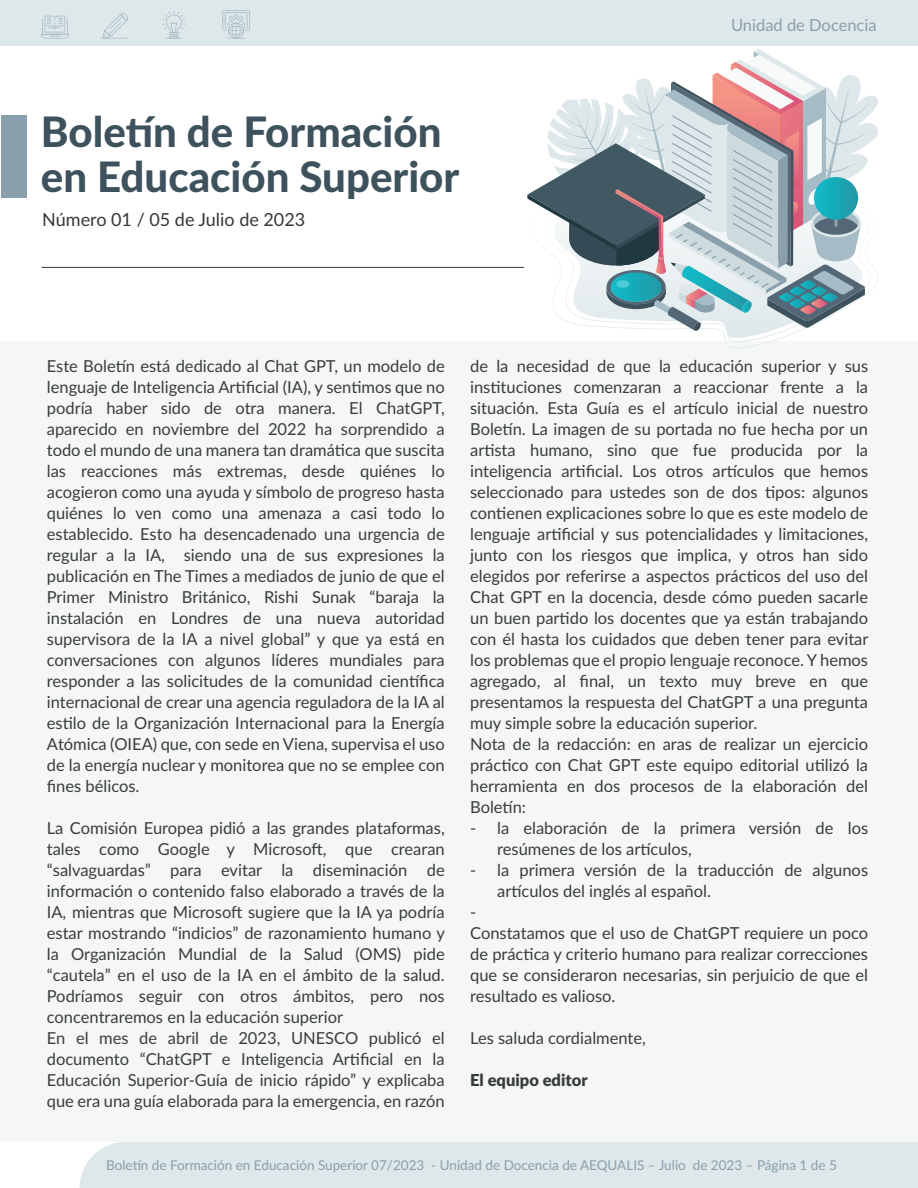
<style>
.page{position:relative;width:918px;height:1188px;background:#fff}
.page>*{position:absolute;margin:0;border:0;box-sizing:border-box;transform-origin:0 0}
.t1{font:800 42px/45px "Lato";color:#3d525d}
.t2{font:18px "Lato";color:#35393b}
.t3{font:16.5px/21px "Lato";color:#393c3e}
.t4{font:16.5px "Lato";color:#89a0ac}
.t5{font:900 16.5px "Lato";color:#393c3e}
.t6{font:13.5px "Lato";color:#89a0ac}
</style>
<div class="page">
<div style="left:0;top:342px;width:918px;height:800px;background:#f5f6f6"></div>
<div style="left:0;top:0;width:918px;height:46px;background:#dee7ea"></div>
<svg style="left:527px;top:49px;width:352px;height:289px"></svg>
<svg style="left:41px;top:16px;width:28px;height:23px"></svg>
<svg style="left:162px;top:11px;width:23px;height:28px"></svg>
<svg style="left:222px;top:10px;width:28px;height:29px"></svg>
<svg style="left:101px;top:13px;width:27px;height:26px"></svg>
<div style="left:2px;top:115px;width:25px;height:82px;background:#89a0ac"></div>
<div style="left:80px;top:1142px;width:838px;height:46px;background:#dee7ea"></div>
<h1 class="t1" style="left:41px;top:108px;width:420px">Boletín de Formación en Educación Superior</h1>
<p class="t2" style="left:42px;top:207px;width:265px">Número 01 / 05 de Julio de 2023</p>
<p class="t4" style="left:731px;top:13px;width:147px">Unidad de Docencia</p>
<p class="t3" style="left:47px;top:354px;width:399px;text-align:justify">Este Boletín está dedicado al Chat GPT, un modelo de lenguaje de Inteligencia Artificial (IA), y sentimos que no podría haber sido de otra manera. El ChatGPT, aparecido en noviembre del 2022 ha sorprendido a todo el mundo de una manera tan dramática que suscita las reacciones más extremas, desde quiénes lo acogieron como una ayuda y símbolo de progreso hasta quiénes lo ven como una amenaza a casi todo lo establecido. Esto ha desencadenado una urgencia de regular a la IA, siendo una de sus expresiones la publicación en The Times a mediados de junio de que el Primer Ministro Británico, Rishi Sunak “baraja la instalación en Londres de una nueva autoridad supervisora de la IA a nivel global” y que ya está en conversaciones con algunos líderes mundiales para responder a las solicitudes de la comunidad científica internacional de crear una agencia reguladora de la IA al estilo de la Organización Internacional para la Energía Atómica (OIEA) que, con sede en Viena, supervisa el uso de la energía nuclear y monitorea que no se emplee con fines bélicos.</p>
<p class="t3" style="left:47px;top:816px;width:400px">La Comisión Europea pidió a las grandes plataformas, tales como Google y Microsoft, que crearan “salvaguardas” para evitar la diseminación de información o contenido falso elaborado a través de la IA, mientras que Microsoft sugiere que la IA ya podría estar mostrando “indicios” de razonamiento humano y la Organización Mundial de la Salud (OMS) pide “cautela” en el uso de la IA en el ámbito de la salud.<br>Podríamos seguir con otros ámbitos, pero nos concentraremos en la educación superior<br>En el mes de abril de 2023, UNESCO publicó el documento “ChatGPT e Inteligencia Artificial en la Educación Superior-Guía de inicio rápido” y explicaba que era una guía elaborada para la emergencia, en razón</p>
<p class="t3" style="left:470px;top:354px;width:400px">de la necesidad de que la educación superior y sus instituciones comenzaran a reaccionar frente a la situación. Esta Guía es el artículo inicial de nuestro Boletín. La imagen de su portada no fue hecha por un artista humano, sino que fue producida por la inteligencia artificial. Los otros artículos que hemos seleccionado para ustedes son de dos tipos: algunos contienen explicaciones sobre lo que es este modelo de lenguaje artificial y sus potencialidades y limitaciones, junto con los riesgos que implica, y otros han sido elegidos por referirse a aspectos prácticos del uso del Chat GPT en la docencia, desde cómo pueden sacarle un buen partido los docentes que ya están trabajando con él hasta los cuidados que deben tener para evitar los problemas que el propio lenguaje reconoce. Y hemos agregado, al final, un texto muy breve en que presentamos la respuesta del ChatGPT a una pregunta muy simple sobre la educación superior.<br>Nota de la redacción: en aras de realizar un ejercicio práctico con Chat GPT este equipo editorial utilizó la herramienta en dos procesos de la elaboración del Boletín:</p>
<p class="t3" style="left:497px;top:817px;width:373px;text-indent:-27px">- la elaboración de la primera versión de los resúmenes de los artículos,</p>
<p class="t3" style="left:470px;top:859px;width:400px">- la primera versión de la traducción de algunos</p>
<p class="t3" style="left:497px;top:880px;width:215px">artículos del inglés al español.</p>
<p class="t3" style="left:470px;top:901px;width:8px">-</p>
<p class="t3" style="left:470px;top:922px;width:399px">Constatamos que el uso de ChatGPT requiere un poco</p>
<p class="t3" style="left:470px;top:943px;width:399px">de práctica y criterio humano para realizar correcciones</p>
<p class="t3" style="left:470px;top:964px;width:400px">que se consideraron necesarias, sin perjuicio de que el</p>
<p class="t3" style="left:470px;top:985px;width:147px">resultado es valioso.</p>
<p class="t3" style="left:470px;top:1027px;width:177px">Les saluda cordialmente,</p>
<p class="t5" style="left:470px;top:1067px;width:119px">El equipo editor</p>
<p class="t6" style="left:106px;top:1156px;width:732px">Boletín de Formación en Educación Superior 07/2023 - Unidad de Docencia de AEQUALIS – Julio de 2023 – Página 1 de 5</p>
</div>
